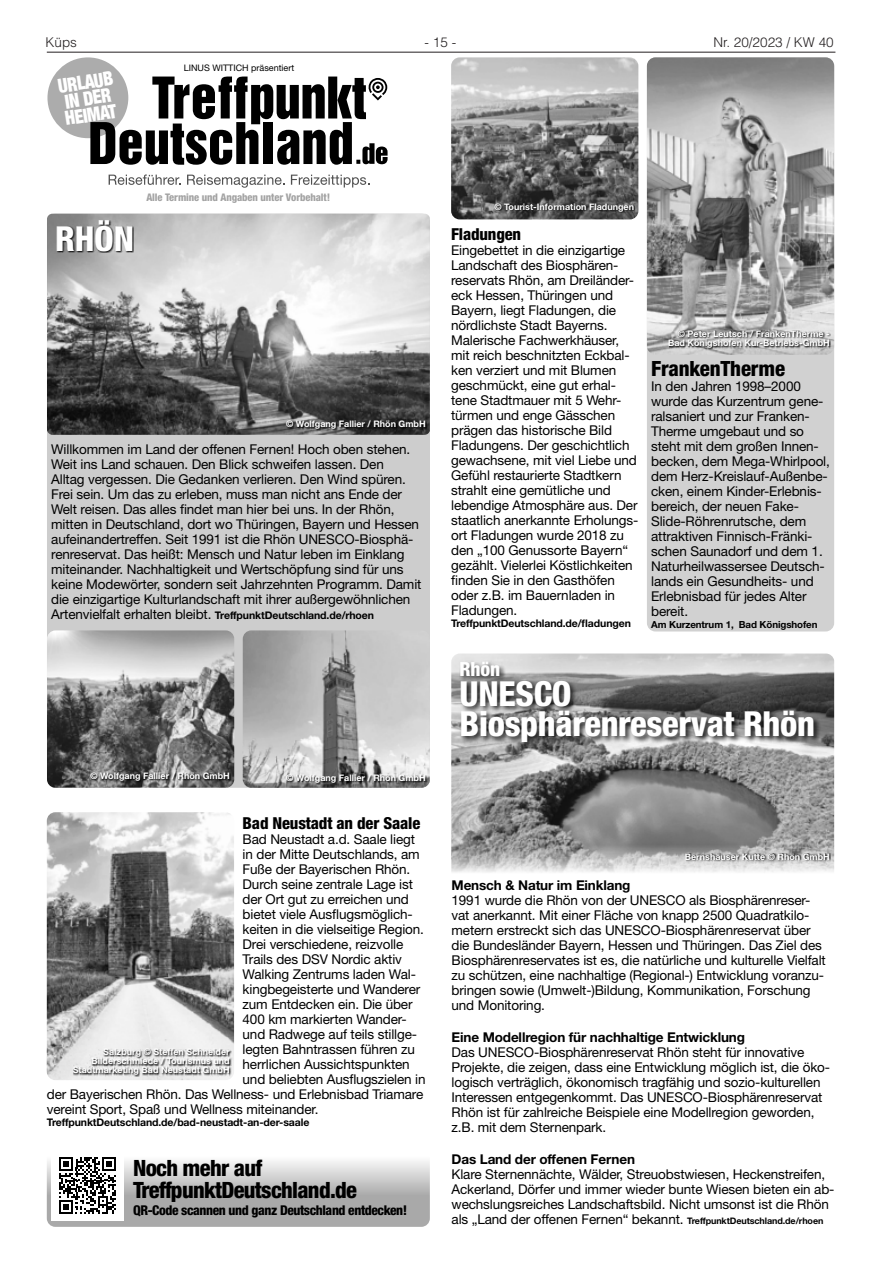
<style>
.page{position:relative;width:881px;height:1263px;background:#fff}
.page>*{position:absolute;margin:0;border:0;box-sizing:border-box;transform-origin:0 0}
.t1{font:800 condensed 34.5px/30px "Helvetica Neue LT";letter-spacing:-.01em;color:#fff}
.t2{font:800 condensed 22.5px/22.5px "Helvetica Neue LT";letter-spacing:-.03em;color:#000}
.t3{font:800 condensed 21px "Helvetica Neue LT";letter-spacing:-.01em;color:#000}
.t4{font:900 condensed 19.5px/16.5px "Helvetica Neue";color:#fff;scale:.9 1}
.t5{font:800 condensed 19.5px "Helvetica Neue LT";color:#fff}
.t6{font:800 condensed 16.5px "Helvetica Neue LT";letter-spacing:-.01em;color:#000}
.t7{font:13.5px/15px "Helvetica Neue LT";letter-spacing:-.01em;color:#000}
.t8{font:700 13.5px "Helvetica Neue LT";letter-spacing:-.01em;color:#000}
.t9{font:800 condensed 13.5px "Helvetica Neue LT";letter-spacing:-.03em;color:#000}
.t10{font:300 13.5px "Helvetica LT";color:#231f20}
.t11{font:700 10.5px "Helvetica Neue LT";letter-spacing:-.01em;color:#000}
.t12{font:800 condensed 10.5px "Helvetica Neue LT";letter-spacing:-.01em;color:#a3a3a3}
.t13{font:700 9.75px "Helvetica Neue LT";letter-spacing:-.01em;color:#000}
.t14{font:700 9px/9px "Helvetica Neue LT";color:#fff;text-align:right}
.t15{font:9px "Helvetica Neue LT";color:#000}
.s1{font-weight:400;font-size:13.5px}
.s2{font-weight:700;font-size:9px}
</style>
<div class="page">
<hr style="left:47px;top:52px;width:788px;height:1px;background:#231f20">
<div style="left:47px;top:57px;width:81px;height:81px;background:#acacac;border-radius:50%"></div>
<svg style="left:108px;top:174px;width:73px;height:11px"></svg>
<svg style="left:187px;top:175px;width:97px;height:13px"></svg>
<svg style="left:291px;top:175px;width:78px;height:12px"></svg>
<svg style="left:90px;top:77px;width:297px;height:88px"></svg>
<svg style="left:47px;top:1144px;width:382px;height:83px"></svg>
<div style="left:51px;top:1148px;width:72px;height:72px;background:#fff"></div>
<svg style="left:59px;top:1157px;width:56px;height:57px"></svg>
<div style="left:47px;top:214px;width:382px;height:574px;background:#cdcdcd;border-radius:9px"></div>
<img style="left:47px;top:214px;width:382px;height:221px">
<svg style="left:286px;top:421px;width:141px;height:10px"></svg>
<img style="left:47px;top:630px;width:187px;height:158px">
<svg style="left:91px;top:773px;width:139px;height:9px"></svg>
<img style="left:243px;top:630px;width:186px;height:158px">
<svg style="left:286px;top:775px;width:140px;height:9px"></svg>
<svg style="left:58px;top:220px;width:76px;height:33px;background:#4d4d4d"></svg>
<img style="left:451px;top:653px;width:382px;height:182px">
<svg style="left:451px;top:835px;width:382px;height:38px;background:#b0b0b0"></svg>
<svg style="left:685px;top:853px;width:145px;height:8px"></svg>
<div style="left:459px;top:660px;width:362px;height:90px;background:#000;opacity:.75"></div>
<img style="left:451px;top:57px;width:187px;height:162px">
<svg style="left:494px;top:203px;width:140px;height:9px"></svg>
<div style="left:646px;top:57px;width:187px;height:574px;background:#d1d1d1;border-radius:9px"></div>
<img style="left:646px;top:57px;width:187px;height:298px">
<svg style="left:668px;top:330px;width:162px;height:19px"></svg>
<img style="left:47px;top:812px;width:187px;height:268px">
<svg style="left:73px;top:1049px;width:158px;height:27px;background:#a6a6a6"></svg>
<p class="t10" style="left:45px;top:34px;width:33px">Küps</p>
<p class="t10" style="left:424px;top:34px;width:33px">- 15 -</p>
<p class="t10" style="left:713px;top:34px;width:122px">Nr. 20/2023 / KW 40</p>
<h3 class="t4" style="left:57px;top:77px;width:63px;rotate:-9deg">URLAUB<br>IN DER<br>HEIMAT</h3>
<p class="t15" style="left:184px;top:62px;width:112px">LINUS WITTICH präsentiert</p>
<h1 class="t1" style="left:55px;top:223px;width:80px">RHÖN</h1>
<p class="t12" style="left:146px;top:191px;width:185px">Alle Termine und Angaben unter Vorbehalt!</p>
<p class="t14" style="left:286px;top:420px;width:141px">© Wolfgang Fallier / Rhön GmbH</p>
<p class="t7" style="left:51px;top:441px;width:371px">Willkommen im Land der offenen Fernen! Hoch oben stehen.<br>Weit ins Land schauen. Den Blick schweifen lassen. Den<br>Alltag vergessen. Die Gedanken verlieren. Den Wind spüren.<br>Frei sein. Um das zu erleben, muss man nicht ans Ende der Welt reisen. Das alles findet man hier bei uns. In der Rhön, mitten in Deutschland, dort wo Thüringen, Bayern und Hessen aufeinandertreffen. Seit 1991 ist die Rhön UNESCO-Biosphä&shy;renreservat. Das heißt: Mensch und Natur leben im Einklang miteinander. Nachhaltigkeit und Wertschöpfung sind für uns keine Modewörter, sondern seit Jahrzehnten Programm. Damit die einzigartige Kulturlandschaft mit ihrer außergewöhnlichen</p>
<p class="t11" style="left:51px;top:609px;width:324px"><span class="s1">Artenvielfalt erhalten bleibt.</span> TreffpunktDeutschland.de/rhoen</p>
<p class="t14" style="left:90px;top:771px;width:141px">© Wolfgang Fallier / Rhön GmbH</p>
<p class="t14" style="left:286px;top:773px;width:141px">© Wolfgang Fallier / Rhön GmbH</p>
<p class="t6" style="left:242px;top:813px;width:179px">Bad Neustadt an der Saale</p>
<p class="t7" style="left:242px;top:832px;width:174px">Bad Neustadt a.d. Saale liegt</p>
<p class="t7" style="left:242px;top:847px;width:179px">in der Mitte Deutschlands, am</p>
<p class="t7" style="left:242px;top:862px;width:169px">Fuße der Bayerischen Rhön.</p>
<p class="t7" style="left:242px;top:877px;width:172px">Durch seine zentrale Lage ist</p>
<p class="t7" style="left:242px;top:892px;width:168px">der Ort gut zu erreichen und</p>
<p class="t7" style="left:242px;top:907px;width:172px">bietet viele Ausflugsmöglich-</p>
<p class="t7" style="left:242px;top:922px;width:183px">keiten in die vielseitige Region.</p>
<p class="t7" style="left:242px;top:937px;width:162px">Drei verschiedene, reizvolle</p>
<p class="t7" style="left:242px;top:952px;width:161px">Trails des DSV Nordic aktiv</p>
<p class="t7" style="left:242px;top:967px;width:175px">Walking Zentrums laden Wal-</p>
<p class="t7" style="left:242px;top:982px;width:179px">kingbegeisterte und Wanderer</p>
<p class="t7" style="left:242px;top:997px;width:171px">zum Entdecken ein. Die über</p>
<p class="t7" style="left:242px;top:1012px;width:166px">400 km markierten Wander-</p>
<p class="t7" style="left:242px;top:1027px;width:176px">und Radwege auf teils stillge-</p>
<p class="t7" style="left:242px;top:1042px;width:174px">legten Bahntrassen führen zu</p>
<p class="t7" style="left:242px;top:1057px;width:169px">herrlichen Aussichtspunkten</p>
<p class="t7" style="left:242px;top:1072px;width:184px">und beliebten Ausflugszielen in</p>
<p class="t7" style="left:47px;top:1087px;width:378px">der Bayerischen Rhön. Das Wellness- und Erlebnisbad Triamare</p>
<p class="t7" style="left:47px;top:1102px;width:273px">vereint Sport, Spaß und Wellness miteinander.</p>
<p class="t11" style="left:47px;top:1116px;width:264px">TreffpunktDeutschland.de/bad-neustadt-an-der-saale</p>
<p class="t14" style="left:73px;top:1047px;width:158px">Salzburg © Steffen Schneider<br>Bilderschmiede / Tourismus und<br>Stadtmarketing Bad Neustadt GmbH</p>
<h2 class="t2" style="left:133px;top:1156px;width:225px">Noch mehr auf<br>TreffpunktDeutschland.de</h2>
<p class="t9" style="left:133px;top:1202px;width:276px">QR-Code scannen und ganz Deutschland entdecken!</p>
<p class="t14" style="left:494px;top:202px;width:141px">© Tourist-Information Fladungen</p>
<p class="t6" style="left:451px;top:224px;width:71px">Fladungen</p>
<p class="t7" style="left:451px;top:243px;width:188px">Eingebettet in die einzigartige<br>Landschaft des Biosphären&shy;reservats Rhön, am Dreiländer&shy;eck Hessen, Thüringen und<br>Bayern, liegt Fladungen, die nördlichste Stadt Bayerns.<br>Malerische Fachwerkhäuser, mit reich beschnitzten Eckbal&shy;ken verziert und mit Blumen geschmückt, eine gut erhal&shy;tene Stadtmauer mit 5 Wehr&shy;türmen und enge Gässchen prägen das historische Bild<br>Fladungens. Der geschichtlich gewachsene, mit viel Liebe und<br>Gefühl restaurierte Stadtkern strahlt eine gemütliche und lebendige Atmosphäre aus. Der staatlich anerkannte Erholungs&shy;ort Fladungen wurde 2018 zu den „100 Genussorte Bayern“ gezählt. Vielerlei Köstlichkeiten finden Sie in den Gasthöfen oder z.B. im Bauernladen in<br>Fladungen.</p>
<p class="t11" style="left:451px;top:617px;width:181px">TreffpunktDeutschland.de/fladungen</p>
<p class="t14" style="left:667px;top:329px;width:163px">© Peter Leutsch / FrankenTherme -<br>Bad Königshofen Kur-Betriebs-GmbH</p>
<h3 class="t3" style="left:651px;top:356px;width:135px">FrankenTherme</h3>
<p class="t7" style="left:651px;top:379px;width:180px">In den Jahren 1998–2000 wurde das Kurzentrum gene&shy;ralsaniert und zur Franken-<br>Therme umgebaut und so steht mit dem großen Innen&shy;becken, dem Mega-Whirlpool, dem Herz-Kreislauf-Außenbe&shy;cken, einem Kinder-Erlebnis&shy;bereich, der neuen Fake-<br>Slide-Röhrenrutsche, dem attraktiven Finnisch-Fränki&shy;schen Saunadorf und dem 1.<br>Naturheilwassersee Deutsch&shy;lands ein Gesundheits- und<br>Erlebnisbad für jedes Alter bereit.</p>
<p class="t13" style="left:651px;top:619px;width:168px">Am Kurzentrum 1, Bad Königshofen</p>
<h3 class="t5" style="left:459px;top:657px;width:42px">Rhön</h3>
<h1 class="t1" style="left:459px;top:678px;width:356px">UNESCO<br>Biosphärenreservat Rhön</h1>
<p class="t14" style="left:684px;top:852px;width:147px">Bernshäuser Kutte © Rhön GmbH</p>
<p class="t8" style="left:451px;top:877px;width:180px">Mensch &amp; Natur im Einklang</p>
<p class="t7" style="left:451px;top:892px;width:375px">1991 wurde die Rhön von der UNESCO als Biosphärenreser&shy;vat anerkannt. Mit einer Fläche von knapp 2500 Quadratkilo&shy;metern erstreckt sich das UNESCO-Biosphärenreservat über die Bundesländer Bayern, Hessen und Thüringen. Das Ziel des Biosphärenreservates ist es, die natürliche und kulturelle Vielfalt zu schützen, eine nachhaltige (Regional-) Entwicklung voranzu&shy;bringen sowie (Umwelt-)Bildung, Kommunikation, Forschung und Monitoring.</p>
<p class="t8" style="left:451px;top:1029px;width:295px">Eine Modellregion für nachhaltige Entwicklung</p>
<p class="t7" style="left:451px;top:1044px;width:380px">Das UNESCO-Biosphärenreservat Rhön steht für innovative Projekte, die zeigen, dass eine Entwicklung möglich ist, die öko&shy;logisch verträglich, ökonomisch tragfähig und sozio-kulturellen Interessen entgegenkommt. Das UNESCO-Biosphärenreservat Rhön ist für zahlreiche Beispiele eine Modellregion geworden, z.B. mit dem Sternenpark.</p>
<p class="t8" style="left:451px;top:1151px;width:185px">Das Land der offenen Fernen</p>
<p class="t7" style="left:451px;top:1166px;width:384px">Klare Sternennächte, Wälder, Streuobstwiesen, Heckenstreifen, Ackerland, Dörfer und immer wieder bunte Wiesen bieten ein ab&shy;wechslungsreiches Landschaftsbild. Nicht umsonst ist die Rhön als „Land der offenen Fernen“ bekannt. <span class="s2">TreffpunktDeutschland.de/rhoen</span></p>
</div>
